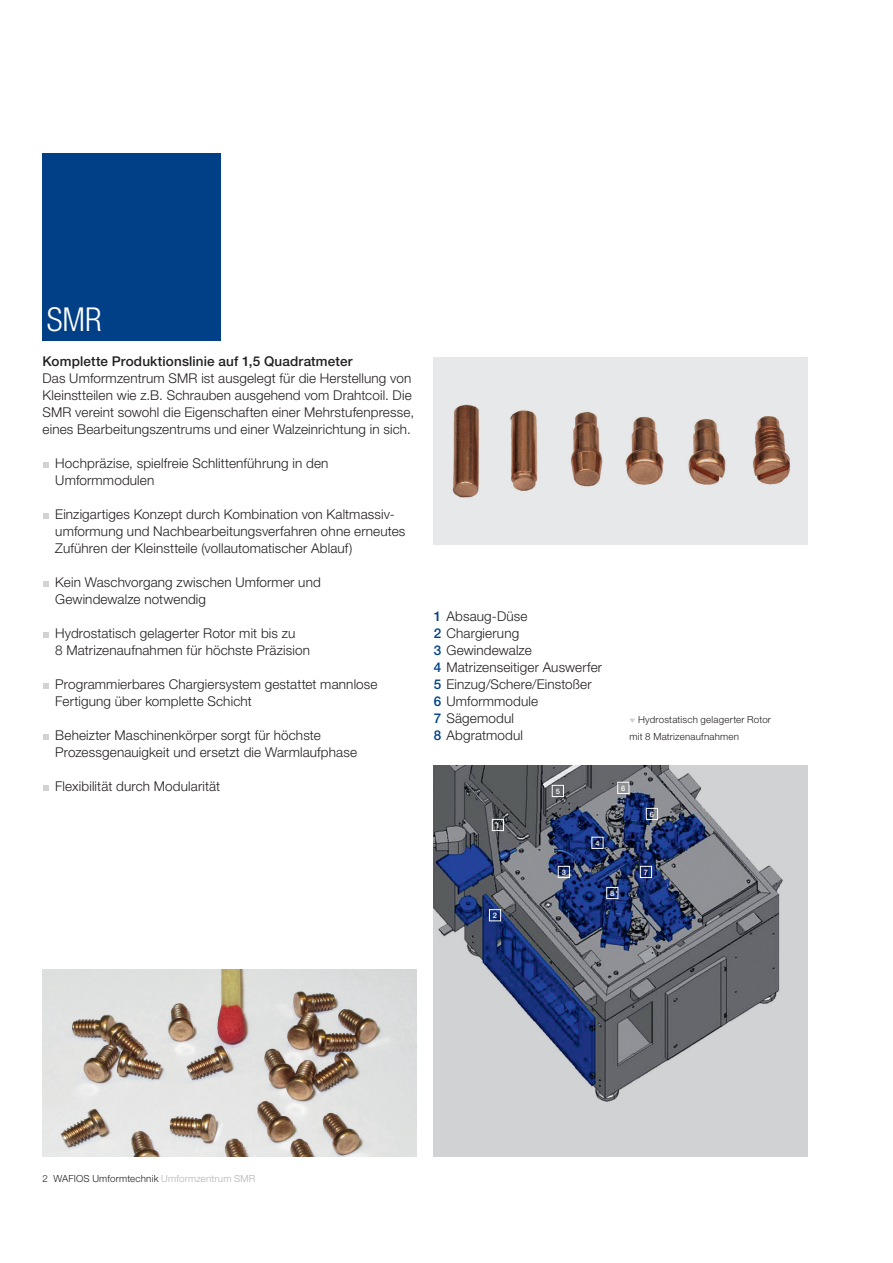
<style>
.page{position:relative;width:893px;height:1263px;background:#fff}
.page>*{position:absolute;margin:0;border:0;box-sizing:border-box;transform-origin:0 0}
.t1{font:300 condensed 33px "Helvetica Neue LTCE";color:#fff}
.t2{font:300 13.5px/17px "Helvetica Neue LT";letter-spacing:.01em;color:#231f20}
.t3{font:500 13.5px "Helvetica Neue LT";letter-spacing:.01em;color:#231f20}
.t4{font:300 9.75px/17px "Helvetica Neue LT";letter-spacing:.02em;color:#231f20}
.t5{font:500 7.5px "Helvetica Neue LT";color:#fff}
.s1{font-weight:500;color:#014086}
.s2{color:#b2b3b7}
</style>
<div class="page">
<svg style="left:43px;top:462px;width:5px;height:6px"></svg>
<svg style="left:43px;top:513px;width:5px;height:6px"></svg>
<svg style="left:43px;top:581px;width:5px;height:6px"></svg>
<svg style="left:43px;top:632px;width:5px;height:6px"></svg>
<svg style="left:43px;top:683px;width:5px;height:6px"></svg>
<svg style="left:43px;top:734px;width:5px;height:6px"></svg>
<svg style="left:43px;top:785px;width:5px;height:6px"></svg>
<img style="left:43px;top:969px;width:374px;height:188px">
<img style="left:434px;top:357px;width:374px;height:187px">
<div style="left:43px;top:153px;width:178px;height:187px;background:#014086"></div>
<img style="left:434px;top:765px;width:374px;height:392px">
<div style="left:492px;top:819px;width:12px;height:12px;border:1px solid #fff"></div>
<div style="left:489px;top:909px;width:12px;height:12px;border:1px solid #fff"></div>
<div style="left:558px;top:866px;width:12px;height:12px;border:1px solid #fff"></div>
<div style="left:591px;top:837px;width:12px;height:12px;border:1px solid #fff"></div>
<div style="left:552px;top:785px;width:12px;height:12px;border:1px solid #fff"></div>
<div style="left:617px;top:782px;width:12px;height:12px;border:1px solid #fff"></div>
<div style="left:646px;top:808px;width:12px;height:12px;border:1px solid #fff"></div>
<div style="left:640px;top:866px;width:12px;height:12px;border:1px solid #fff"></div>
<div style="left:606px;top:887px;width:12px;height:12px;border:1px solid #fff"></div>
<svg style="left:630px;top:718px;width:5px;height:5px"></svg>
<h1 class="t1" style="left:47px;top:301px;width:56px">SMR</h1>
<p class="t3" style="left:43px;top:353px;width:311px">Komplette Produktionslinie auf 1,5 Quadratmeter</p>
<p class="t2" style="left:43px;top:369px;width:373px">Das Umformzentrum SMR ist ausgelegt für die Herstellung von Kleinstteilen wie z.B. Schrauben ausgehend vom Drahtcoil. Die SMR vereint sowohl die Eigenschaften einer Mehrstufenpresse, eines Bearbeitungszentrums und einer Walzeinrichtung in sich.</p>
<p class="t2" style="left:55px;top:454px;width:275px">Hochpräzise, spielfreie Schlittenführung in den<br>Umformmodulen</p>
<p class="t2" style="left:55px;top:505px;width:352px">Einzigartiges Konzept durch Kombination von Kaltmassiv&shy;umformung und Nachbearbeitungsverfahren ohne erneutes<br>Zuführen der Kleinstteile (vollautomatischer Ablauf)</p>
<p class="t2" style="left:55px;top:573px;width:267px">Kein Waschvorgang zwischen Umformer und<br>Gewindewalze notwendig</p>
<p class="t2" style="left:55px;top:624px;width:256px">Hydrostatisch gelagerter Rotor mit bis zu<br>8 Matrizenaufnahmen für höchste Präzision</p>
<p class="t2" style="left:55px;top:675px;width:324px">Programmierbares Chargiersystem gestattet mannlose<br>Fertigung über komplette Schicht</p>
<p class="t2" style="left:55px;top:726px;width:303px">Beheizter Maschinenkörper sorgt für höchste<br>Prozessgenauigkeit und ersetzt die Warmlaufphase</p>
<p class="t2" style="left:55px;top:777px;width:166px">Flexibilität durch Modularität</p>
<p class="t2" style="left:434px;top:607px;width:170px"><span class="s1">1</span> Absaug-Düse<br><span class="s1">2</span> Chargierung<br><span class="s1">3</span> Gewindewalze<br><span class="s1">4</span> Matrizenseitiger Auswerfer<br><span class="s1">5</span> Einzug/Schere/Einstoßer<br><span class="s1">6</span> Umformmodule<br><span class="s1">7</span> Sägemodul<br><span class="s1">8</span> Abgratmodul</p>
<p class="t4" style="left:629px;top:711px;width:143px;text-indent:9px">Hydrostatisch gelagerter Rotor mit 8 Matrizenaufnahmen</p>
<p class="t5" style="left:496px;top:821px;width:6px">1</p>
<p class="t5" style="left:493px;top:911px;width:6px">2</p>
<p class="t5" style="left:556px;top:787px;width:6px">5</p>
<p class="t5" style="left:562px;top:868px;width:6px">3</p>
<p class="t5" style="left:621px;top:784px;width:6px">6</p>
<p class="t5" style="left:595px;top:838px;width:6px">4</p>
<p class="t5" style="left:610px;top:889px;width:6px">8</p>
<p class="t5" style="left:650px;top:810px;width:6px">6</p>
<p class="t5" style="left:644px;top:868px;width:6px">7</p>
<p class="t4" style="left:43px;top:1170px;width:214px">2 WAFIOS Umformtechnik <span class="s2">Umformzentrum SMR</span></p>
</div>
